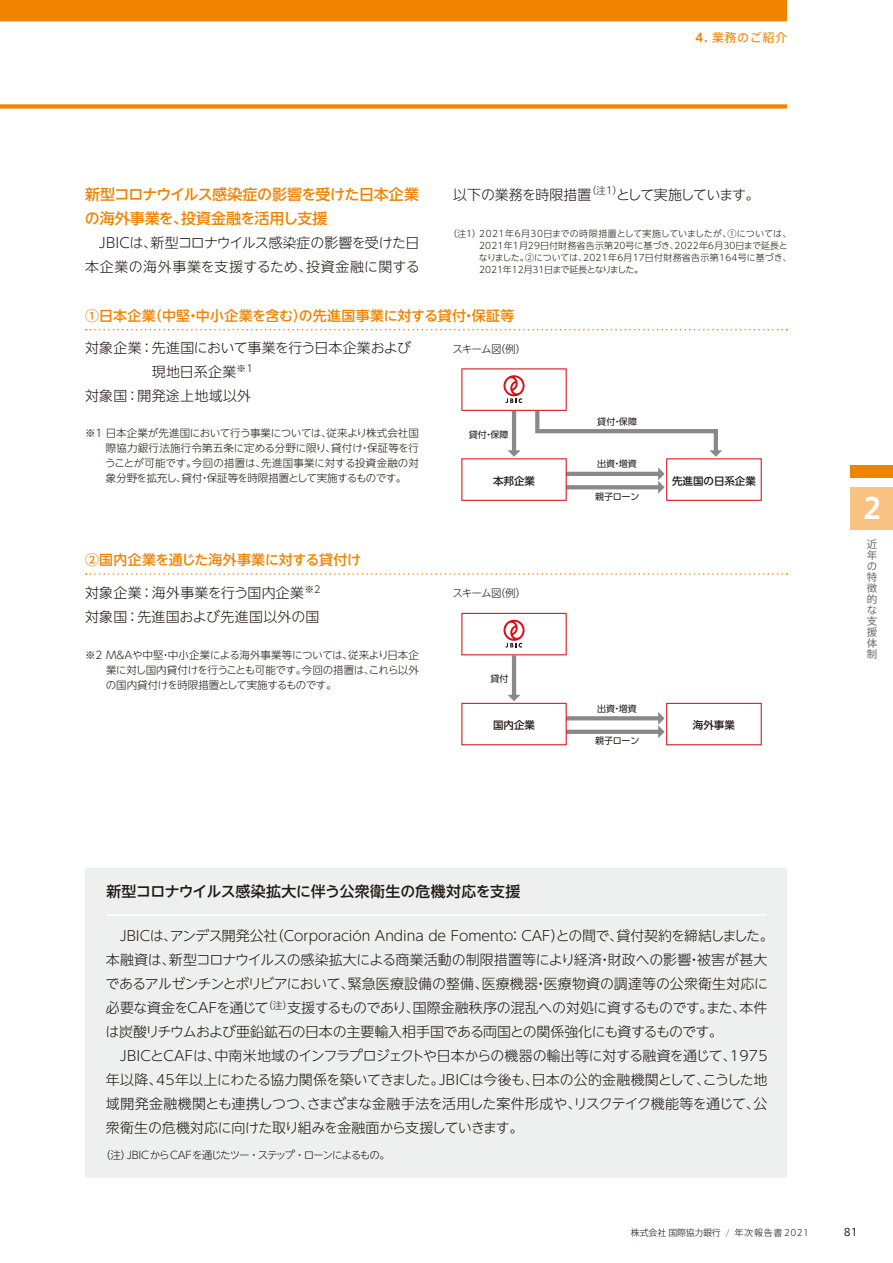
<style>
.page{position:relative;width:893px;height:1263px;background:#fff}
.page>*{position:absolute;margin:0;border:0;box-sizing:border-box;transform-origin:0 0}
.t1{font:28.5px "Axis Std Bold 90 pv RKSJ H";color:#fff}
.t2{font:15px/24px "UD Shin Go NT Pr 6 N Medium 90 pv RKSJ H";letter-spacing:-.015em;color:#f08300}
.t3{font:14.85px "UD Shin Go NT Pr 6 N Medium 90 pv RKSJ H";letter-spacing:-.01em;color:#231916}
.t4{font:13.95px/24px "UD Shin Go NT Pr 6 N Light 90 pv RKSJ H";letter-spacing:-.005em;color:#231916}
.t5{font:13.95px/24px "UD Shin Go NT Pr 6 N Light 90 pv RKSJ H";letter-spacing:.02em;color:#231916}
.t6{font:13.95px "UD Shin Go NT Pr 6 N Medium 90 pv RKSJ H";letter-spacing:.01em;color:#f08300}
.t7{font:13.95px "UD Shin Go NT Pr 6 N Light 90 pv RKSJ H";letter-spacing:-.04em;color:#231916}
.t8{font:13.95px "UD Shin Go NT Pr 6 N Medium 90 pv RKSJ H";letter-spacing:-.01em;color:#f08300}
.t9{font:12px "Axis Std Regular 90 pv RKSJ V";letter-spacing:.05em;color:#f08300}
.t10{font:10.5px/15px "UD Shin Go NT Pr 6 N Light 90 pv RKSJ H";letter-spacing:-.05em;color:#231916;text-align:justify}
.t11{font:10.5px "UD Shin Go NT Pr 6 N Light 90 pv RKSJ H";letter-spacing:-.095em;color:#231916}
.t12{font:10.5px "UD Shin Go Pro Medium 90 pv RKSJ H";color:#231916}
.t13{font:10.5px/11.1px "Axis Std Regular 90 pv RKSJ V";color:#717171;text-align:justify}
.t14{font:10.5px "Axis Latin Pro";color:#231916}
.t15{font:9px/12px "UD Shin Go NT Pr 6 N Light 90 pv RKSJ H";letter-spacing:.015em;color:#231916}
.t16{font:9px "UD Shin Go Pro Regular 90 pv RKSJ H";color:#231916}
.t17{font:9px "Axis Std Light 90 pv RKSJ H";letter-spacing:-.02em;color:#231916}
.s1{font-family:"Axis Std Bold 90 pv RKSJ H"}
.s2{color:#595857}
</style>
<div class="page">
<svg style="left:86px;top:329px;width:701px;height:1px"></svg>
<svg style="left:86px;top:573px;width:701px;height:2px"></svg>
<svg style="left:461px;top:368px;width:300px;height:133px"></svg>
<svg style="left:566px;top:716px;width:92px;height:4px"></svg>
<hr style="left:566px;top:730px;width:93px;height:4px;background:#898989">
<svg style="left:461px;top:613px;width:105px;height:42px"></svg>
<svg style="left:658px;top:703px;width:103px;height:42px"></svg>
<hr style="left:512px;top:655px;width:4px;height:41px;background:#898989">
<svg style="left:461px;top:695px;width:105px;height:50px"></svg>
<div style="left:85px;top:868px;width:702px;height:310px;background:#eeefef"></div>
<hr style="left:106px;top:914px;width:660px;height:2px;background:#fff">
<div style="left:850px;top:488px;width:42px;height:42px;background:#f9c283"></div>
<div style="left:850px;top:465px;width:42px;height:13px;background:#f08300"></div>
<div style="left:0;top:104px;width:787px;height:5px;background:#f08300"></div>
<div style="left:0;top:0;width:787px;height:21px;background:#f08300"></div>
<p class="t9" style="left:695px;top:33px;width:93px"><span class="s1">4.</span> 業務のご紹介</p>
<p class="t2" style="left:85px;top:185px;width:335px">新型コロナウイルス感染症の影響を受けた日本企業の海外事業を、投資金融を活用し支援</p>
<p class="t4" style="left:85px;top:232px;width:336px;text-align:right">JBICは、新型コロナウイルス感染症の影響を受けた日本企業の海外事業を支援するため、投資金融に関する</p>
<p class="t7" style="left:453px;top:189px;width:308px">以下の業務を時限措置<sup>（注1）</sup>として実施しています。</p>
<p class="t15" style="left:479px;top:229px;width:314px;text-indent:-31px">（注1）2021年6月30日までの時限措置として実施していましたが、①については、2021年1月29日付財務省告示第20号に基づき、2022年6月30日まで延長となりました。②については、2021年6月17日付財務省告示第164号に基づき、2021年12月31日まで延長となりました。</p>
<p class="t6" style="left:85px;top:310px;width:431px">①日本企業（中堅・中小企業を含む）の先進国事業に対する貸付・保証等</p>
<p class="t4" style="left:85px;top:338px;width:327px">対象企業： 先進国において事業を行う日本企業および</p>
<p class="t4" style="left:152px;top:362px;width:102px">現地日系企業<sup>※1</sup></p>
<p class="t5" style="left:85px;top:386px;width:168px">対象国：開発途上地域以外</p>
<p class="t10" style="left:452px;top:343px;width:75px">スキーム図（例）</p>
<p class="t10" style="left:105px;top:427px;width:315px;text-indent:-20px">※1 日本企業が先進国において行う事業については、従来より株式会社国際協力銀行法施行令第五条に定める分野に限り、貸付け・保証等を行うことが可能です。今回の措置は、先進国事業に対する投資金融の対象分野を拡充し、貸付・保証等を時限措置として実施するものです。</p>
<p class="t8" style="left:85px;top:555px;width:278px">②国内企業を通じた海外事業に対する貸付け</p>
<p class="t5" style="left:85px;top:582px;width:237px">対象企業：海外事業を行う国内企業<sup>※2</sup>対象国：先進国および先進国以外の国</p>
<p class="t10" style="left:106px;top:649px;width:315px;text-indent:-21px">※2 M&amp;Aや中堅・中小企業による海外事業等については、従来より日本企業に対し国内貸付けを行うことも可能です。今回の措置は、これら以外の国内貸付けを時限措置として実施するものです。</p>
<p class="t16" style="left:468px;top:431px;width:41px">貸付・保障</p>
<p class="t12" style="left:493px;top:477px;width:43px">本邦企業</p>
<p class="t10" style="left:452px;top:587px;width:75px">スキーム図（例）</p>
<p class="t16" style="left:490px;top:675px;width:19px">貸付</p>
<p class="t12" style="left:493px;top:721px;width:43px">国内企業</p>
<p class="t16" style="left:597px;top:418px;width:41px">貸付・保障</p>
<p class="t16" style="left:597px;top:461px;width:41px">出資・増資</p>
<p class="t16" style="left:595px;top:493px;width:46px">親子ローン</p>
<p class="t12" style="left:672px;top:477px;width:85px">先進国の日系企業</p>
<p class="t16" style="left:597px;top:705px;width:41px">出資・増資</p>
<p class="t16" style="left:595px;top:738px;width:46px">親子ローン</p>
<p class="t12" style="left:693px;top:721px;width:43px">海外事業</p>
<h1 class="t1" style="left:862px;top:498px;width:21px">2</h1>
<p class="t13" style="left:866px;top:540px;width:12px">近年の特徴的な支援体制</p>
<p class="t3" style="left:106px;top:886px;width:415px">新型コロナウイルス感染拡大に伴う公衆衛生の危機対応を支援</p>
<p class="t4" style="left:105px;top:925px;width:669px;text-indent:14px">JBICは、アンデス開発公社（Corporación Andina de Fomento：CAF）との間で、貸付契約を締結しました。本融資は、新型コロナウイルスの感染拡大による商業活動の制限措置等により経済・財政への影響・被害が甚大であるアルゼンチンとボリビアにおいて、緊急医療設備の整備、医療機器・医療物資の調達等の公衆衛生対応に必要な資金をCAFを通じて<sup>（注）</sup>支援するものであり、国際金融秩序の混乱への対処に資するものです。また、本件は炭酸リチウムおよび亜鉛鉱石の日本の主要輸入相手国である両国との関係強化にも資するものです。</p>
<p class="t4" style="left:106px;top:1045px;width:663px;text-align:justify;text-indent:14px">JBICとCAFは、中南米地域のインフラプロジェクトや日本からの機器の輸出等に対する融資を通じて、1975年以降、45年以上にわたる協力関係を築いてきました。JBICは今後も、日本の公的金融機関として、こうした地域開発金融機関とも連携しつつ、さまざまな金融手法を活用した案件形成や、リスクテイク機能等を通じて、公衆衛生の危機対応に向けた取り組みを金融面から支援していきます。</p>
<p class="t11" style="left:100px;top:1151px;width:291px">（注）JBIC からCAFを通じたツー・ステップ・ローンによるもの。</p>
<p class="t17" style="left:631px;top:1229px;width:179px">株式会社 国際協力銀行 <span class="s2">/</span> 年次報告書 2021</p>
<p class="t14" style="left:843px;top:1226px;width:15px">81</p>
</div>
